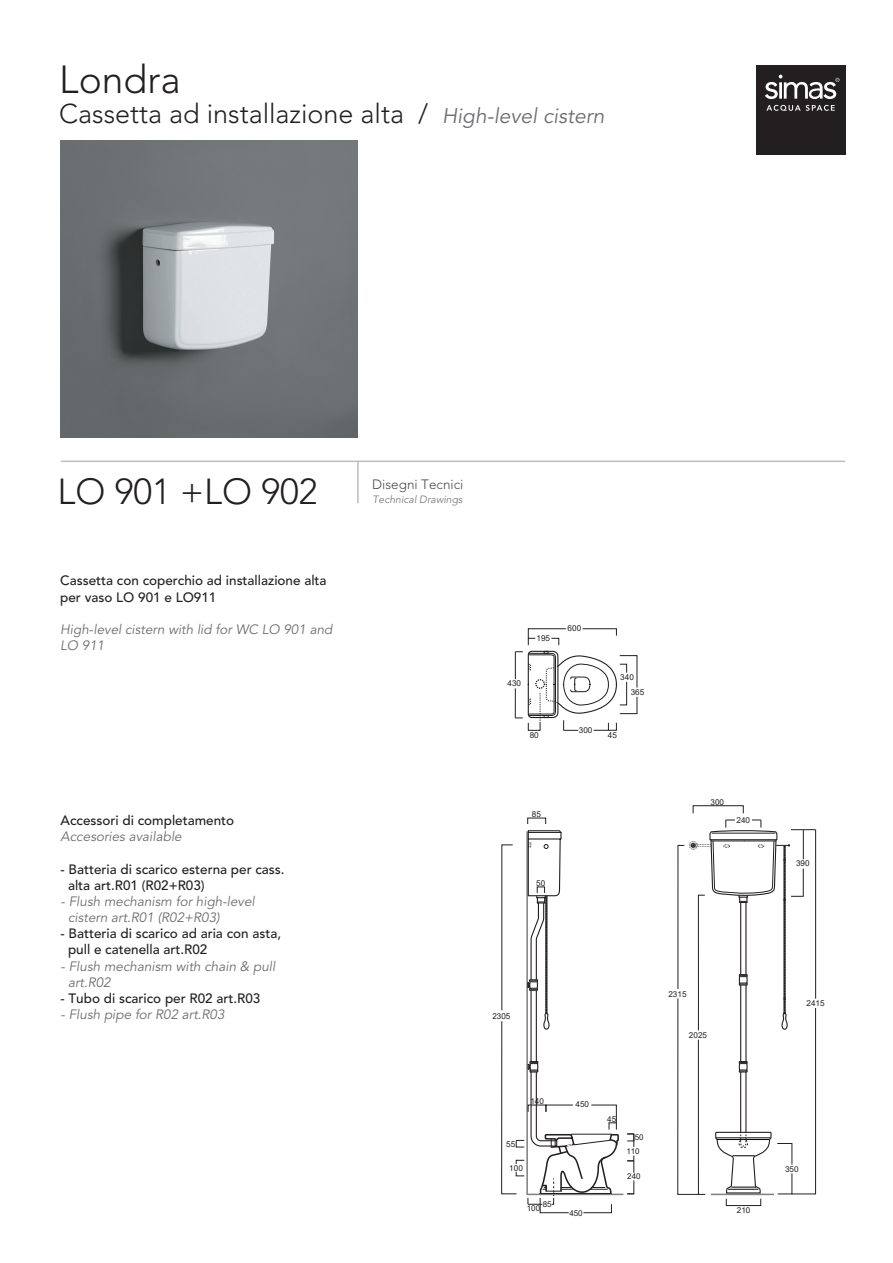
<style>
.page{position:relative;width:893px;height:1263px;background:#fff}
.page>*{position:absolute;margin:0;border:0;box-sizing:border-box;transform-origin:0 0}
.t1{font:300 39px "Avenir";color:#231f20}
.t2{font:300 36px "Avenir";color:#231f20}
.t3{font:300 27px "Avenir";color:#231f20}
.t4{font:500 13.5px/16.2px "Avenir";color:#231f20}
.t5{font:italic 13.5px/16.2px "Avenir";color:#6c6d70}
.t6{font:300 13.5px "Avenir";color:#494a4b}
.t7{font:italic 300 10.5px "Avenir";color:#6c6d70}
.t8{font:8.1px "Arial";color:#231f20}
.t9{font:7.95px "Arial";color:#231f20}
.s1{font-weight:400;font-style:italic;font-size:21px;color:#6c6d70}
</style>
<div class="page">
<svg style="left:515px;top:628px;width:122px;height:103px"></svg>
<hr style="left:61px;top:461px;width:784px;height:1px;background:#bcbdc0">
<hr style="left:357px;top:461px;width:2px;height:42px;background:#bcbdc0">
<div style="left:756px;top:65px;width:89px;height:89px;background:#231f20"></div>
<svg style="left:765px;top:75px;width:74px;height:24px"></svg>
<svg style="left:766px;top:105px;width:69px;height:6px"></svg>
<img style="left:61px;top:140px;width:297px;height:297px">
<svg style="left:677px;top:820px;width:139px;height:375px"></svg>
<hr style="left:740px;top:1072px;width:1px;height:60px;background:#231f20">
<div style="left:739px;top:1139px;width:9px;height:9px;border:1px dashed #231f20;border-radius:50%"></div>
<div style="left:726px;top:1199px;width:35px;height:7px;border:1px solid #231f20"></div>
<svg style="left:501px;top:830px;width:133px;height:383px"></svg>
<h1 class="t1" style="left:59px;top:57px;width:123px">Londra</h1>
<h3 class="t3" style="left:59px;top:98px;width:547px">Cassetta ad installazione alta / <span class="s1">High-level cistern</span></h3>
<h2 class="t2" style="left:57px;top:471px;width:262px">LO 901 +LO 902</h2>
<p class="t4" style="left:60px;top:573px;width:268px">Cassetta con coperchio ad installazione alta per vaso LO 901 e LO911</p>
<p class="t5" style="left:60px;top:622px;width:274px">High-level cistern with lid for WC LO 901 and<br>LO 911</p>
<p class="t4" style="left:61px;top:813px;width:175px">Accessori di completamento</p>
<p class="t5" style="left:61px;top:829px;width:123px">Accesories available</p>
<p class="t4" style="left:68px;top:861px;width:218px;text-indent:-7px">- Batteria di scarico esterna per cass. alta art.R01 (R02+R03)</p>
<p class="t5" style="left:68px;top:894px;width:188px;text-indent:-7px">- Flush mechanism for high-level cistern art.R01 (R02+R03)</p>
<p class="t4" style="left:68px;top:926px;width:215px;text-indent:-7px">- Batteria di scarico ad aria con asta, pull e catenella art.R02</p>
<p class="t5" style="left:68px;top:958px;width:209px;text-indent:-7px">- Flush mechanism with chain &amp; pull art.R02</p>
<p class="t4" style="left:61px;top:991px;width:201px">- Tubo di scarico per R02 art.R03</p>
<p class="t5" style="left:61px;top:1007px;width:166px">- Flush pipe for R02 art.R03</p>
<p class="t6" style="left:372px;top:476px;width:93px">Disegni Tecnici</p>
<p class="t7" style="left:372px;top:493px;width:92px">Technical Drawings</p>
<p class="t8" style="left:536px;top:633px;width:15px">195</p>
<p class="t8" style="left:568px;top:622px;width:15px">600</p>
<p class="t8" style="left:507px;top:678px;width:15px">430</p>
<p class="t8" style="left:620px;top:671px;width:15px">340</p>
<p class="t8" style="left:631px;top:686px;width:15px">365</p>
<p class="t8" style="left:579px;top:725px;width:15px">300</p>
<p class="t8" style="left:530px;top:730px;width:11px">80</p>
<p class="t8" style="left:608px;top:730px;width:11px">45</p>
<p class="t8" style="left:532px;top:808px;width:11px">85</p>
<p class="t8" style="left:536px;top:878px;width:11px">50</p>
<p class="t8" style="left:710px;top:796px;width:15px">300</p>
<p class="t8" style="left:736px;top:814px;width:15px">240</p>
<p class="t8" style="left:796px;top:858px;width:15px">390</p>
<p class="t8" style="left:492px;top:1010px;width:20px">2305</p>
<p class="t8" style="left:530px;top:1095px;width:15px">140</p>
<p class="t8" style="left:506px;top:1138px;width:11px">55</p>
<p class="t8" style="left:509px;top:1162px;width:15px">100</p>
<p class="t8" style="left:543px;top:1199px;width:10px">85</p>
<p class="t8" style="left:527px;top:1202px;width:15px">100</p>
<p class="t8" style="left:575px;top:1099px;width:15px">450</p>
<p class="t8" style="left:569px;top:1207px;width:15px">450</p>
<p class="t8" style="left:607px;top:1113px;width:11px">45</p>
<p class="t9" style="left:635px;top:1132px;width:10px">50</p>
<p class="t9" style="left:627px;top:1171px;width:15px">240</p>
<p class="t9" style="left:626px;top:1146px;width:15px">110</p>
<p class="t8" style="left:668px;top:988px;width:20px">2315</p>
<p class="t8" style="left:689px;top:1030px;width:20px">2025</p>
<p class="t8" style="left:737px;top:1204px;width:15px">210</p>
<p class="t8" style="left:806px;top:997px;width:20px">2415</p>
<p class="t8" style="left:785px;top:1163px;width:15px">350</p>
</div>
